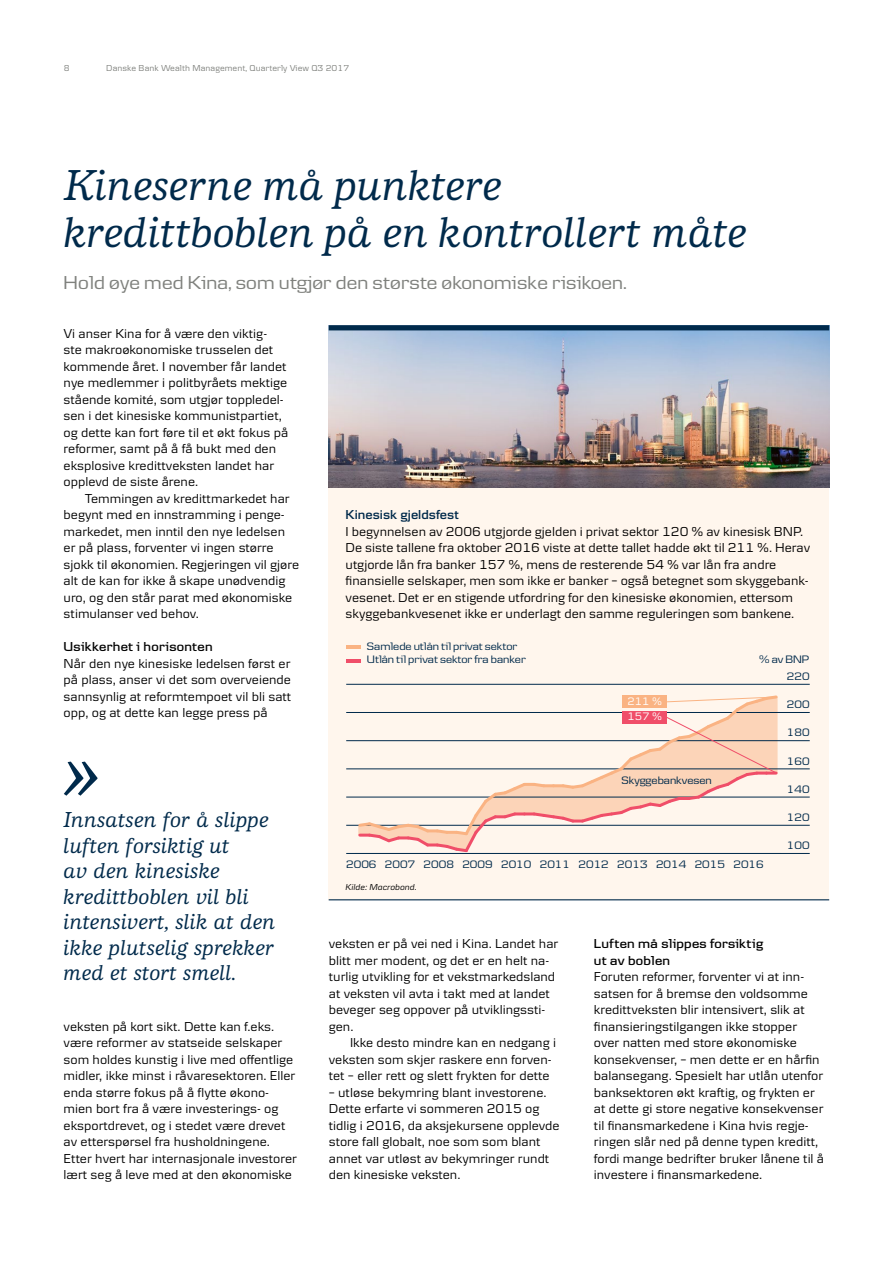
<style>
.page{position:relative;width:893px;height:1263px;background:#fff}
.page>*{position:absolute;margin:0;border:0;box-sizing:border-box;transform-origin:0 0}
.t1{font:italic 500 45px/46.5px "Danske Human";color:#002a4b}
.DB_A4_Quote_Name_Gra{font:italic 500 22.5px/25.5px "Danske Human";color:#002a4b}
.DB_Newsletter_Intro{font:19.5px "Danske Headline";letter-spacing:.01em;color:#7f817d}
.DB_Newsletter_Bodyco{font:13.5px/16.5px "Danske Textv 2";color:#000}
.Tekst_indryk{font:13.5px/16.5px "Danske Textv 2";color:#000}
.DB_Newsletter_Subhea{font:600 13.5px/16.5px "Danske Headline";letter-spacing:.02em;color:#000}
.DB_Newsletter_Bodyco-2{font:600 13.5px "Danske Textv 2";color:#002a4b}
.t2{font:11.25px/13.5px "Danske Headline";color:#002a4b}
.t3{font:11.25px/14.9px "Danske Textv 2";color:#fff}
.DB_A4_Hickey_Gray{font:9px "Danske Text";letter-spacing:.005em;color:#7f817d}
.DB_Newsletter_Bodyco-3{font:italic 9px "Danske Textv 2";color:#000}
.DB_A4_Pagina_Gray{font:9px "Danske Text";color:#7f817d}
</style>
<div class="page">
<div style="left:329px;top:488px;width:500px;height:411px;background:#fff6ed"></div>
<img style="left:329px;top:330px;width:500px;height:158px">
<div style="left:329px;top:325px;width:500px;height:5px;background:#002a4b"></div>
<hr style="left:346px;top:853px;width:464px;height:1px;background:#002a4b">
<hr style="left:346px;top:825px;width:464px;height:1px;background:#002a4b">
<hr style="left:346px;top:797px;width:464px;height:1px;background:#002a4b">
<hr style="left:346px;top:769px;width:464px;height:1px;background:#002a4b">
<hr style="left:346px;top:740px;width:464px;height:1px;background:#002a4b">
<hr style="left:346px;top:712px;width:464px;height:1px;background:#002a4b">
<hr style="left:346px;top:684px;width:464px;height:1px;background:#002a4b">
<hr style="left:346px;top:646px;width:14px;height:3px;background:#fab383">
<hr style="left:346px;top:659px;width:14px;height:4px;background:#f04e69">
<svg style="left:356px;top:695px;width:423px;height:158px"></svg>
<hr style="left:329px;top:899px;width:500px;height:1px;background:#002a4b">
<svg style="left:64px;top:761px;width:34px;height:35px"></svg>
<p class="DB_A4_Pagina_Gray" style="left:64px;top:63px;width:7px">8</p>
<p class="DB_A4_Hickey_Gray" style="left:106px;top:63px;width:244px">Danske Bank Wealth Management, Quarterly View Q3 2017</p>
<p class="t1" style="left:64px;top:162px;width:685px">Kineserne må punktere kredittboblen på en kontrollert måte</p>
<p class="DB_Newsletter_Intro" style="left:64px;top:271px;width:564px">Hold øye med Kina, som utgjør den største økonomiske risikoen.</p>
<p class="DB_Newsletter_Bodyco" style="left:64px;top:325px;width:226px">Vi anser Kina for å være den viktig&shy;ste makroøkonomiske trusselen det kommende året. I november får landet nye medlemmer i politbyråets mektige stående komité, som utgjør toppledel&shy;sen i det kinesiske kommunistpartiet, og dette kan fort føre til et økt fokus på reformer, samt på å få bukt med den eksplosive kredittveksten landet har opplevd de siste årene.</p>
<p class="Tekst_indryk" style="left:64px;top:490px;width:237px;text-indent:21px">Temmingen av kredittmarkedet har begynt med en innstramming i penge&shy;markedet, men inntil den nye ledelsen er på plass, forventer vi ingen større sjokk til økonomien. Regjeringen vil gjøre alt de kan for ikke å skape unødvendig uro, og den står parat med økonomiske stimulanser ved behov.</p>
<p class="DB_Newsletter_Subhea" style="left:64px;top:638px;width:151px">Usikkerhet i horisonten</p>
<p class="DB_Newsletter_Bodyco" style="left:64px;top:655px;width:229px;text-align:justify">Når den nye kinesiske ledelsen først er på plass, anser vi det som overveiende sannsynlig at reformtempoet vil bli satt opp, og at dette kan legge press på</p>
<p class="DB_A4_Quote_Name_Gra" style="left:64px;top:807px;width:213px">Innsatsen for å slippe luften forsiktig ut<br>av den kinesiske kredittboblen vil bli intensivert, slik at den ikke plutselig sprekker med et stort smell.</p>
<p class="DB_Newsletter_Bodyco" style="left:64px;top:1018px;width:233px">veksten på kort sikt. Dette kan f.eks. være reformer av statseide selskaper som holdes kunstig i live med offentlige midler, ikke minst i råvaresektoren. Eller enda større fokus på å flytte økono&shy;mien bort fra å være investerings- og eksportdrevet, og i stedet være drevet av etterspørsel fra husholdningene.</p>
<p class="DB_Newsletter_Bodyco" style="left:64px;top:1150px;width:235px">Etter hvert har internasjonale investorer lært seg å leve med at den økonomiske</p>
<p class="DB_Newsletter_Bodyco-2" style="left:346px;top:507px;width:115px">Kinesisk gjeldsfest</p>
<p class="DB_Newsletter_Bodyco" style="left:346px;top:523px;width:466px">I begynnelsen av 2006 utgjorde gjelden i privat sektor 120 % av kinesisk BNP.<br>De siste tallene fra oktober 2016 viste at dette tallet hadde økt til 211 %. Herav utgjorde lån fra banker 157 %, mens de resterende 54 % var lån fra andre finansielle selskaper, men som ikke er banker – også betegnet som skyggebank&shy;vesenet. Det er en stigende utfordring for den kinesiske økonomien, ettersom skyggebankvesenet ikke er underlagt den samme reguleringen som bankene.</p>
<p class="t2" style="left:367px;top:639px;width:160px">Samlede utlån til privat sektor<br>Utlån til privat sektor fra banker</p>
<p class="t3" style="left:628px;top:694px;width:36px">211 %<br>157 %</p>
<p class="t2" style="left:621px;top:773px;width:92px">Skyggebankvesen</p>
<p class="t2" style="left:759px;top:652px;width:52px">% av BNP</p>
<p class="t2" style="left:787px;top:669px;width:24px">220</p>
<p class="t2" style="left:787px;top:697px;width:24px">200</p>
<p class="t2" style="left:787px;top:726px;width:24px">180</p>
<p class="t2" style="left:787px;top:754px;width:24px">160</p>
<p class="t2" style="left:787px;top:782px;width:24px">140</p>
<p class="t2" style="left:787px;top:810px;width:24px">120</p>
<p class="t2" style="left:787px;top:838px;width:24px">100</p>
<p class="t2" style="left:346px;top:857px;width:419px">2006 2007 2008 2009 2010 2011 2012 2013 2014 2015 2016</p>
<p class="DB_Newsletter_Bodyco-3" style="left:346px;top:882px;width:73px">Kilde: Macrobond.</p>
<p class="DB_Newsletter_Bodyco" style="left:329px;top:935px;width:231px">veksten er på vei ned i Kina. Landet har blitt mer modent, og det er en helt na&shy;turlig utvikling for et vekstmarkedsland at veksten vil avta i takt med at landet beveger seg oppover på utviklingssti&shy;gen.</p>
<p class="Tekst_indryk" style="left:329px;top:1034px;width:229px;text-indent:21px">Ikke desto mindre kan en nedgang i veksten som skjer raskere enn forven&shy;tet – eller rett og slett frykten for dette</p>
<p class="Tekst_indryk" style="left:329px;top:1084px;width:232px">– utløse bekymring blant investorene.<br>Dette erfarte vi sommeren 2015 og tidlig i 2016, da aksjekursene opplevde store fall globalt, noe som som blant annet var utløst av bekymringer rundt den kinesiske veksten.</p>
<p class="DB_Newsletter_Subhea" style="left:594px;top:935px;width:171px">Luften må slippes forsiktig ut av boblen</p>
<p class="DB_Newsletter_Bodyco" style="left:594px;top:968px;width:232px">Foruten reformer, forventer vi at inn&shy;satsen for å bremse den voldsomme kredittveksten blir intensivert, slik at finansieringstilgangen ikke stopper over natten med store økonomiske konsekvenser, – men dette er en hårfin balansegang. Spesielt har utlån utenfor banksektoren økt kraftig, og frykten er at dette gi store negative konsekvenser til finansmarkedene i Kina hvis regje&shy;ringen slår ned på denne typen kreditt, fordi mange bedrifter bruker lånene til å investere i finansmarkedene.</p>
</div>
